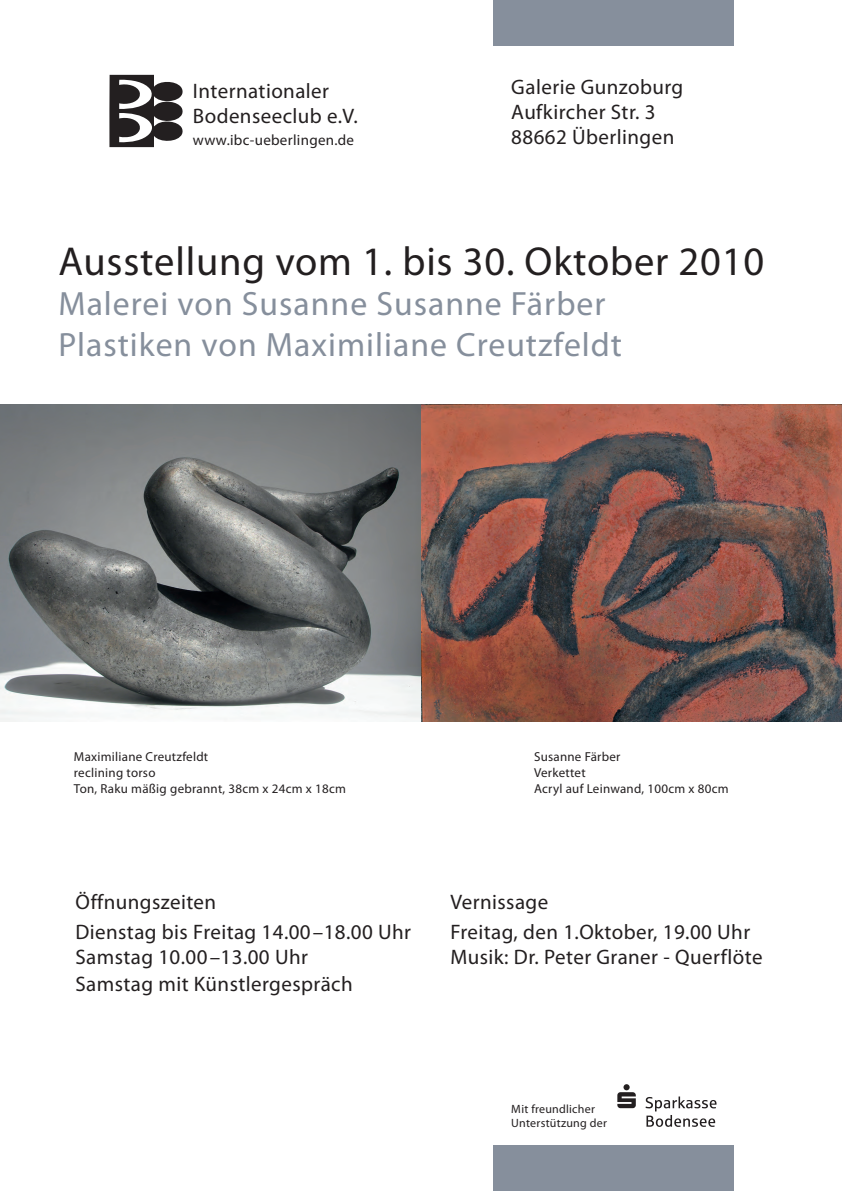
<style>
.page{position:relative;width:842px;height:1191px;background:#fff}
.page>*{position:absolute;margin:0;border:0;box-sizing:border-box;transform-origin:0 0}
.t1{font:40.5px "Myriad Pro";letter-spacing:.02em;color:#231f20}
.t2{font:33.8px/40.5px "Myriad Pro";letter-spacing:.03em;color:#868f9c}
.t3{font:21px/25.2px "Myriad Pro";letter-spacing:.02em;color:#231f20}
.t4{font:15px "Myriad Pro";letter-spacing:.02em;color:#231f20}
.t5{font:13px/15.6px "Myriad Pro";letter-spacing:.02em;color:#231f20}
.t6{font:12px/14.4px "Myriad Pro";letter-spacing:.02em;color:#231f20}
</style>
<div class="page">
<img style="left:0;top:404px;width:842px;height:317px">
<div style="left:493px;top:0;width:241px;height:45px;background:#868f9c"></div>
<div style="left:493px;top:1145px;width:241px;height:46px;background:#868f9c"></div>
<svg style="left:109px;top:75px;width:74px;height:72px"></svg>
<svg style="left:617px;top:1084px;width:19px;height:24px"></svg>
<svg style="left:645px;top:1096px;width:71px;height:30px"></svg>
<p class="t3" style="left:193px;top:78px;width:166px">Internationaler<br>Bodenseeclub e.V.</p>
<p class="t4" style="left:193px;top:131px;width:163px">www.ibc-ueberlingen.de</p>
<p class="t3" style="left:511px;top:74px;width:174px">Galerie Gunzoburg<br>Aufkircher Str. 3<br>88662 Überlingen</p>
<h1 class="t1" style="left:58px;top:236px;width:707px">Ausstellung vom 1. bis 30. Oktober 2010</h1>
<h2 class="t2" style="left:58px;top:283px;width:565px">Malerei von Susanne Susanne Färber<br>Plastiken von Maximiliane Creutzfeldt</h2>
<p class="t5" style="left:74px;top:749px;width:274px">Maximiliane Creutzfeldt<br>reclining torso<br>Ton, Raku mäßig gebrannt, 38cm x 24cm x 18cm</p>
<p class="t5" style="left:534px;top:749px;width:196px">Susanne Färber<br>Verkettet<br>Acryl auf Leinwand, 100cm x 80cm</p>
<p class="t3" style="left:75px;top:886px;width:337px;line-height:30px">Öffnungszeiten<br>Dienstag bis Freitag 14.00–18.00 Uhr</p>
<p class="t3" style="left:75px;top:943px;width:279px;line-height:27px">Samstag 10.00–13.00 Uhr<br>Samstag mit Künstlergespräch</p>
<p class="t3" style="left:450px;top:886px;width:301px;line-height:30px">Vernissage<br>Freitag, den 1.Oktober, 19.00 Uhr</p>
<p class="t3" style="left:450px;top:944px;width:314px">Musik: Dr. Peter Graner - Querflöte</p>
<p class="t6" style="left:511px;top:1101px;width:97px">Mit freundlicher<br>Unterstützung der</p>
</div>
